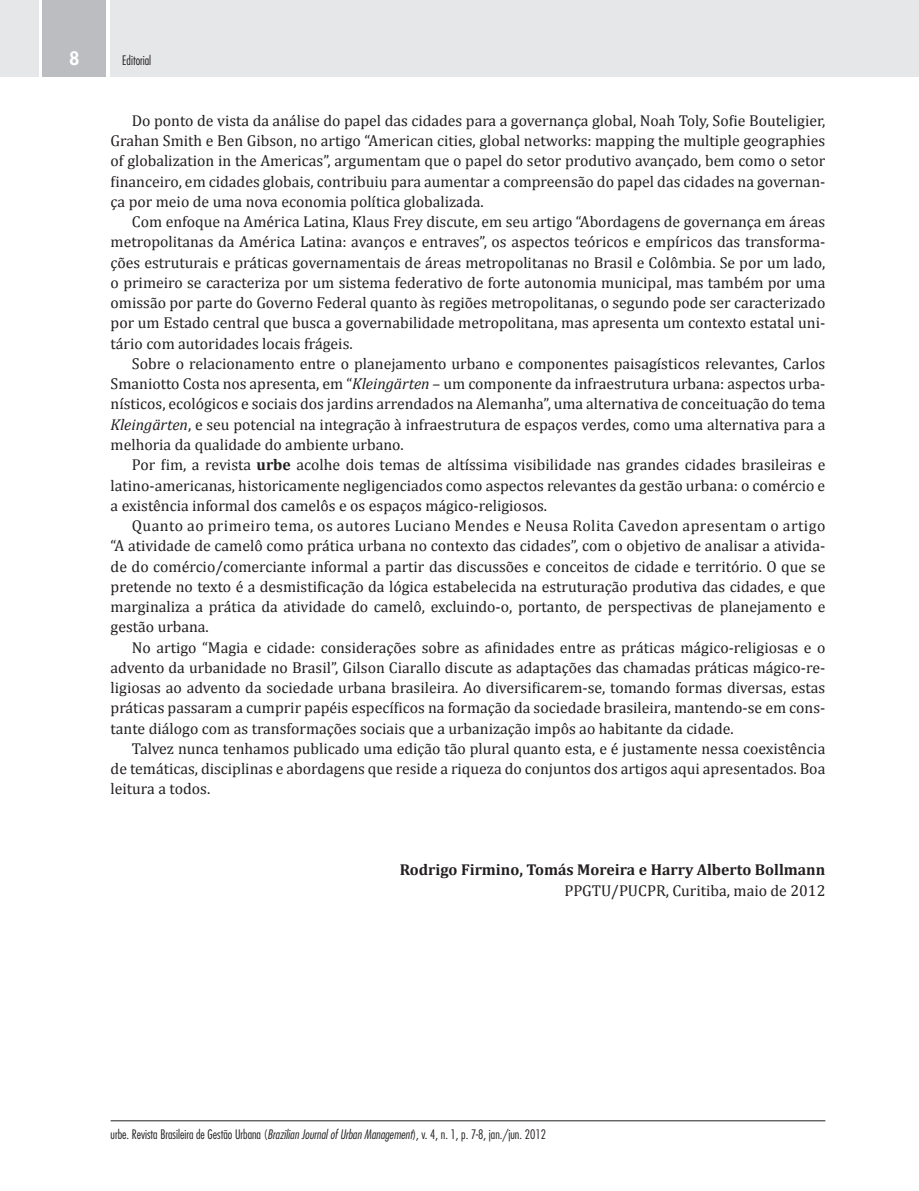
<style>
.page{position:relative;width:919px;height:1191px;background:#fff}
.page>*{position:absolute;margin:0;border:0;box-sizing:border-box;transform-origin:0 0}
.t1{font:800 18px "Futura Std";color:#fff}
.t2{font:15.75px/20.2px "Cambria";color:#231f20;text-align:justify}
.t3{font:700 15.75px "Cambria";color:#231f20}
.t4{font:300 condensed 12.75px "Futura Std";color:#231f20}
.s1{font-style:italic}
.s2{font-weight:700}
</style>
<div class="page">
<div style="left:111px;top:0;width:807px;height:77px;background:#e6e7e9"></div>
<div style="left:43px;top:0;width:63px;height:77px;background:#bcbdc0"></div>
<div style="left:0;top:0;width:38px;height:77px;background:#e6e7e9"></div>
<hr style="left:111px;top:1120px;width:714px;height:1px;background:#231f20">
<p class="t1" style="left:69px;top:47px;width:12px">8</p>
<p class="t4" style="left:122px;top:53px;width:30px">Editorial</p>
<p class="t2" style="left:111px;top:110px;width:716px;text-indent:21px">Do ponto de vista da análise do papel das cidades para a governança global, Noah Toly, Sofie Bouteligier, Grahan Smith e Ben Gibson, no artigo “American cities, global networks: mapping the multiple geographies of globalization in the Americas”, argumentam que o papel do setor produtivo avançado, bem como o setor financeiro, em cidades globais, contribuiu para aumentar a compreensão do papel das cidades na governan&shy;ça por meio de uma nova economia política globalizada.</p>
<p class="t2" style="left:111px;top:211px;width:716px;text-indent:21px">Com enfoque na América Latina, Klaus Frey discute, em seu artigo “Abordagens de governança em áreas metropolitanas da América Latina: avanços e entraves”, os aspectos teóricos e empíricos das transforma&shy;ções estruturais e práticas governamentais de áreas metropolitanas no Brasil e Colômbia. Se por um lado, o primeiro se caracteriza por um sistema federativo de forte autonomia municipal, mas também por uma omissão por parte do Governo Federal quanto às regiões metropolitanas, o segundo pode ser caracterizado por um Estado central que busca a governabilidade metropolitana, mas apresenta um contexto estatal uni&shy;tário com autoridades locais frágeis.</p>
<p class="t2" style="left:111px;top:353px;width:716px;text-indent:21px">Sobre o relacionamento entre o planejamento urbano e componentes paisagísticos relevantes, Carlos Smaniotto Costa nos apresenta, em “<span class="s1">Kleingärten</span> – um componente da infraestrutura urbana: aspectos urba&shy;nísticos, ecológicos e sociais dos jardins arrendados na Alemanha”, uma alternativa de conceituação do tema <span class="s1">Kleingärten</span>, e seu potencial na integração à infraestrutura de espaços verdes, como uma alternativa para a melhoria da qualidade do ambiente urbano.</p>
<p class="t2" style="left:111px;top:455px;width:716px;text-indent:21px">Por fim, a revista <span class="s2">urbe</span> acolhe dois temas de altíssima visibilidade nas grandes cidades brasileiras e latino-americanas, historicamente negligenciados como aspectos relevantes da gestão urbana: o comércio e a existência informal dos camelôs e os espaços mágico-religiosos.</p>
<p class="t2" style="left:111px;top:515px;width:716px;text-indent:21px">Quanto ao primeiro tema, os autores Luciano Mendes e Neusa Rolita Cavedon apresentam o artigo “A atividade de camelô como prática urbana no contexto das cidades”, com o objetivo de analisar a ativida&shy;de do comércio/comerciante informal a partir das discussões e conceitos de cidade e território. O que se pretende no texto é a desmistificação da lógica estabelecida na estruturação produtiva das cidades, e que marginaliza a prática da atividade do camelô, excluindo-o, portanto, de perspectivas de planejamento e gestão urbana.</p>
<p class="t2" style="left:111px;top:637px;width:716px;text-indent:21px">No artigo “Magia e cidade: considerações sobre as afinidades entre as práticas mágico-religiosas e o advento da urbanidade no Brasil”, Gilson Ciarallo discute as adaptações das chamadas práticas mágico-re&shy;ligiosas ao advento da sociedade urbana brasileira. Ao diversificarem-se, tomando formas diversas, estas práticas passaram a cumprir papéis específicos na formação da sociedade brasileira, mantendo-se em cons&shy;tante diálogo com as transformações sociais que a urbanização impôs ao habitante da cidade.</p>
<p class="t2" style="left:111px;top:738px;width:716px;text-indent:21px">Talvez nunca tenhamos publicado uma edição tão plural quanto esta, e é justamente nessa coexistência de temáticas, disciplinas e abordagens que reside a riqueza do conjuntos dos artigos aqui apresentados. Boa leitura a todos.</p>
<p class="t3" style="left:399px;top:860px;width:427px">Rodrigo Firmino, Tomás Moreira e Harry Alberto Bollmann</p>
<p class="t2" style="left:564px;top:880px;width:262px">PPGTU/PUCPR, Curitiba, maio de 2012</p>
<p class="t4" style="left:111px;top:1126px;width:437px">urbe. Revista Brasileira de Gestão Urbana (<span class="s1">Brazilian Journal of Urban Management</span>), v. 4, n. 1, p. 7-8, jan./jun. 2012</p>
</div>
